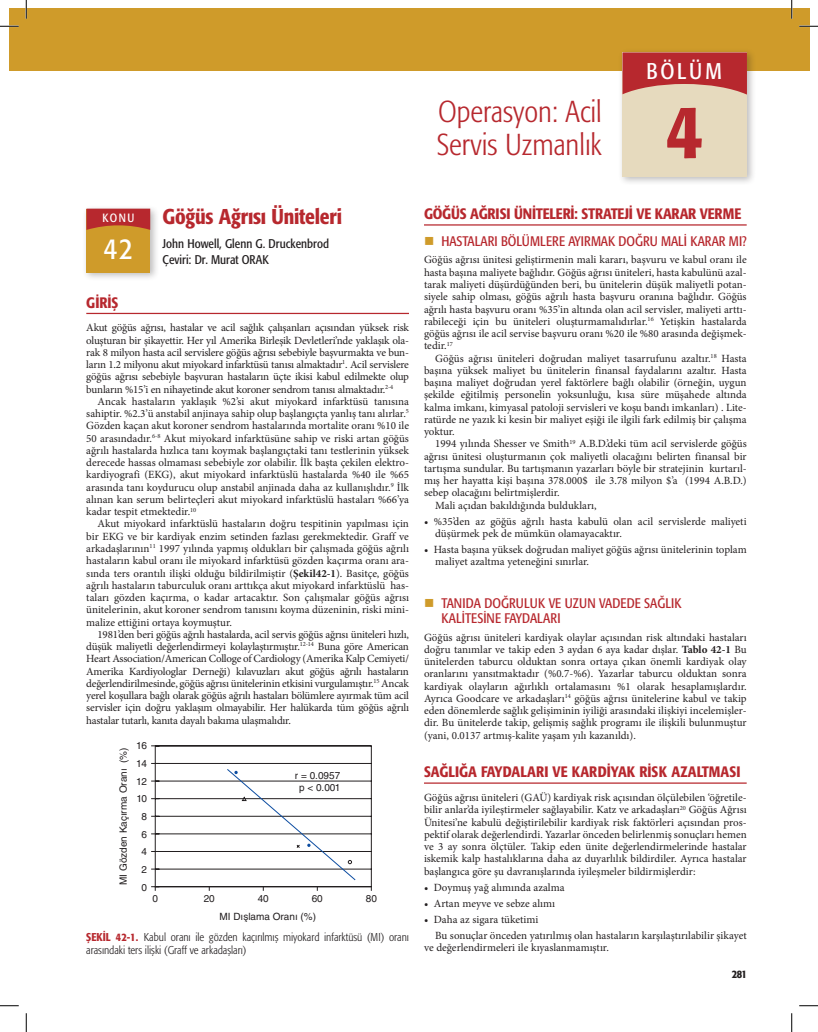
<style>
.page{position:relative;width:818px;height:1032px;background:#fff}
.page>*{position:absolute;margin:0;border:0;box-sizing:border-box;transform-origin:0 0}
.section_number{font:500 condensed 77.5px "Formata";color:#b7282e}
.section_title{font:300 condensed 30px/32.5px "Formata";color:#b7282e}
.chapter_number{font:condensed 30px "Formata";color:#fff}
.section_title-2{font:condensed 22.5px "Formata";letter-spacing:.12em;color:#fff}
.chapter_title{font:500 condensed 21.25px "Formata";letter-spacing:-.01em;color:#b7282e}
.heading-01{font:500 condensed 15px "Formata";color:#b7282e}
.heading-01-2{font:500 condensed 15px "Formata";letter-spacing:-.02em;color:#b7282e}
.t1{font:condensed 13.75px/15px "Formata";color:#b7282e}
.chapter_author{font:condensed 12.5px "Formata";color:#231f20}
.t2{font:condensed 11.88px "Formata";color:#fff}
.figure_caption{font:300 condensed 11.25px/13.1px "Formata";color:#231f20}
.t3{font:500 condensed 11.25px "Formata";color:#231f20}
.text{font:11px/12.2px "Minion Pro";color:#231f20;text-align:justify}
.text_first{font:11px/12.2px "Minion Pro";color:#231f20;text-align:justify}
.t4{font:10px/12px "Helvetica LT Std";color:#231f20;text-align:center}
.s1{font-weight:700}
.s2{font-weight:500;color:#b7282e}
</style>
<div class="page">
<hr style="left:86px;top:313px;width:323px;height:1px;background:#b7282e">
<div style="left:9px;top:9px;width:800px;height:62px;background:#cf9b2a"></div>
<div style="left:618px;top:48px;width:138px;height:138px;background:#231f20;opacity:.3"></div>
<div style="left:622px;top:52px;width:125px;height:125px;background:#e6dabe"></div>
<svg style="left:622px;top:52px;width:125px;height:42px"></svg>
<div style="left:82px;top:204px;width:77px;height:78px;background:#231f20;opacity:.3"></div>
<div style="left:86px;top:208px;width:64px;height:64px;background:#cf9b2a"></div>
<svg style="left:86px;top:208px;width:64px;height:22px"></svg>
<svg style="left:151px;top:745px;width:221px;height:145px"></svg>
<hr style="left:424px;top:224px;width:322px;height:1px;background:#b7282e">
<hr style="left:424px;top:782px;width:322px;height:1px;background:#b7282e">
<svg style="left:0;top:25px;width:19px;height:2px"></svg>
<svg style="left:799px;top:25px;width:19px;height:2px"></svg>
<svg style="left:0;top:1005px;width:19px;height:1px"></svg>
<svg style="left:799px;top:1005px;width:19px;height:1px"></svg>
<svg style="left:25px;top:0;width:2px;height:19px"></svg>
<svg style="left:25px;top:1013px;width:2px;height:18px"></svg>
<svg style="left:790px;top:0;width:2px;height:19px"></svg>
<svg style="left:791px;top:1013px;width:1px;height:18px"></svg>
<p class="section_title-2" style="left:646px;top:58px;width:77px">BÖLÜM</p>
<p class="section_title" style="left:437px;top:96px;width:167px">Operasyon: Acil<br>Servis Uzmanlık</p>
<p class="section_number" style="left:666px;top:84px;width:39px">4</p>
<p class="t2" style="left:102px;top:211px;width:33px">KONU</p>
<p class="chapter_number" style="left:104px;top:231px;width:31px">42</p>
<p class="chapter_title" style="left:162px;top:203px;width:181px">Göğüs Ağrısı Üniteleri</p>
<p class="chapter_author" style="left:162px;top:236px;width:168px">John Howell, Glenn G. Druckenbrod</p>
<p class="chapter_author" style="left:162px;top:252px;width:108px">Çeviri: Dr. Murat ORAK</p>
<p class="heading-01" style="left:86px;top:293px;width:34px">GİRİŞ</p>
<p class="text_first" style="left:86px;top:322px;width:324px">Akut göğüs ağrısı, hastalar ve acil sağlık çalışanları açısından yüksek risk oluşturan bir şikayettir. Her yıl Amerika Birleşik Devletleri’nde yaklaşık ola&shy;rak 8 milyon hasta acil servislere göğüs ağrısı sebebiyle başvurmakta ve bun&shy;ların 1.2 milyonu akut miyokard infarktüsü tanısı almaktadır<sup>1</sup>. Acil servislere göğüs ağrısı sebebiyle başvuran hastaların üçte ikisi kabul edilmekte olup bunların %15’i en nihayetinde akut koroner sendrom tanısı almaktadır.<sup>2-4</sup></p>
<p class="text" style="left:86px;top:395px;width:324px;text-indent:11px">Ancak hastaların yaklaşık %2’si akut miyokard infarktüsü tanısına sahiptir. %2.3’ü anstabil anjinaya sahip olup başlangıçta yanlış tanı alırlar.<sup>5<br></sup>Gözden kaçan akut koroner sendrom hastalarında mortalite oranı %10 ile 50 arasındadır.<sup>6-8</sup> Akut miyokard infarktüsüne sahip ve riski artan göğüs ağrılı hastalarda hızlıca tanı koymak başlangıçtaki tanı testlerinin yüksek derecede hassas olmaması sebebiyle zor olabilir. İlk başta çekilen elektro&shy;kardiyografi (EKG), akut miyokard infarktüslü hastalarda %40 ile %65 arasında tanı koydurucu olup anstabil anjinada daha az kullanışlıdır.<sup>9</sup> İlk alınan kan serum belirteçleri akut miyokard infarktüslü hastaları %66’ya kadar tespit etmektedir.<sup>10</sup></p>
<p class="text" style="left:86px;top:518px;width:324px;text-indent:11px">Akut miyokard infarktüslü hastaların doğru tespitinin yapılması için bir EKG ve bir kardiyak enzim setinden fazlası gerekmektedir. Graff ve arkadaşlarının<sup>11</sup> 1997 yılında yapmış oldukları bir çalışmada göğüs ağrılı hastaların kabul oranı ile miyokard infarktüsü gözden kaçırma oranı ara&shy;sında ters orantılı ilişki olduğu bildirilmiştir (<span class="s1">Şekil42-1</span>). Basitçe, göğüs ağrılı hastaların taburculuk oranı arttıkça akut miyokard infarktüslü has&shy;taları gözden kaçırma, o kadar artacaktır. Son çalışmalar göğüs ağrısı ünitelerinin, akut koroner sendrom tanısını koyma düzeninin, riski mini&shy;malize ettiğini ortaya koymuştur.</p>
<p class="text" style="left:86px;top:628px;width:324px;text-indent:11px">1981’den beri göğüs ağrılı hastalarda, acil servis göğüs ağrısı üniteleri hızlı, düşük maliyetli değerlendirmeyi kolaylaştırmıştır.<sup>12-14</sup> Buna göre American Heart Association/American Colloge of Cardiology (Amerika Kalp Cemiyeti/ Amerika Kardiyologlar Derneği) kılavuzları akut göğüs ağrılı hastaların değerlendirilmesinde, göğüs ağrısı ünitelerinin etkisini vurgulamıştır.<sup>15</sup> Ancak yerel koşullara bağlı olarak göğüs ağrılı hastaları bölümlere ayırmak tüm acil servisler için doğru yaklaşım olmayabilir. Her halükarda tüm göğüs ağrılı hastalar tutarlı, kanıta dayalı bakıma ulaşmalıdır.</p>
<p class="t4" style="left:117px;top:884px;width:139px;rotate:-90deg">MI Gözden Kaçırma Oranı (%)</p>
<p class="t4" style="left:136px;top:739px;width:12px">16</p>
<p class="t4" style="left:136px;top:757px;width:12px">14</p>
<p class="t4" style="left:136px;top:774px;width:12px">12</p>
<p class="t4" style="left:136px;top:792px;width:12px">10</p>
<p class="t4" style="left:141px;top:810px;width:7px">8</p>
<p class="t4" style="left:141px;top:827px;width:7px">6</p>
<p class="t4" style="left:141px;top:845px;width:7px">4</p>
<p class="t4" style="left:141px;top:863px;width:7px">2</p>
<p class="t4" style="left:141px;top:881px;width:7px">0</p>
<p class="t4" style="left:152px;top:892px;width:7px">0</p>
<p class="t4" style="left:295px;top:769px;width:47px">r = 0.0957 p &lt; 0.001</p>
<p class="t4" style="left:204px;top:892px;width:13px">20</p>
<p class="t4" style="left:258px;top:892px;width:13px">40</p>
<p class="t4" style="left:312px;top:892px;width:13px">60</p>
<p class="t4" style="left:366px;top:892px;width:13px">80</p>
<p class="t4" style="left:219px;top:909px;width:98px">MI Dışlama Oranı (%)</p>
<p class="figure_caption" style="left:86px;top:930px;width:324px"><span class="s2">ŞEKİL 42-1.</span> Kabul oranı ile gözden kaçırılmış miyokard infarktüsü (MI) oranı arasındaki ters ilişki (Graff ve arkadaşları)</p>
<p class="heading-01-2" style="left:424px;top:205px;width:319px">GÖĞÜS AĞRISI ÜNİTELERİ: STRATEJİ VE KARAR VERME</p>
<p class="t1" style="left:441px;top:233px;width:307px">HASTALARI BÖLÜMLERE AYIRMAK DOĞRU MALİ KARAR MI?</p>
<p class="text_first" style="left:424px;top:254px;width:324px">Göğüs ağrısı ünitesi geliştirmenin mali kararı, başvuru ve kabul oranı ile hasta başına maliyete bağlıdır. Göğüs ağrısı üniteleri, hasta kabulünü azal&shy;tarak maliyeti düşürdüğünden beri, bu ünitelerin düşük maliyetli potan&shy;siyele sahip olması, göğüs ağrılı hasta başvuru oranına bağlıdır. Göğüs ağrılı hasta başvuru oranı %35’in altında olan acil servisler, maliyeti arttı&shy;rabileceği için bu üniteleri oluşturmamalıdırlar.<sup>16</sup> Yetişkin hastalarda göğüs ağrısı ile acil servise başvuru oranı %20 ile %80 arasında değişmek&shy;tedir.<sup>17</sup></p>
<p class="text" style="left:424px;top:352px;width:324px;text-indent:11px">Göğüs ağrısı üniteleri doğrudan maliyet tasarrufunu azaltır.<sup>18</sup> Hasta başına yüksek maliyet bu ünitelerin finansal faydalarını azaltır. Hasta başına maliyet doğrudan yerel faktörlere bağlı olabilir (örneğin, uygun şekilde eğitilmiş personelin yoksunluğu, kısa süre müşahede altında kalma imkanı, kimyasal patoloji servisleri ve koşu bandı imkanları) . Lite&shy;ratürde ne yazık ki kesin bir maliyet eşiği ile ilgili fark edilmiş bir çalışma yoktur.</p>
<p class="text" style="left:424px;top:437px;width:324px;text-indent:11px">1994 yılında Shesser ve Smith<sup>19</sup> A.B.D.’deki tüm acil servislerde göğüs ağrısı ünitesi oluşturmanın çok maliyetli olacağını belirten finansal bir tartışma sundular. Bu tartışmanın yazarları böyle bir stratejinin kurtarıl&shy;mış her hayatta kişi başına 378.000$ ile 3.78 milyon $’a (1994 A.B.D.) sebep olacağını belirtmişlerdir.</p>
<p class="text" style="left:435px;top:499px;width:163px">Mali açıdan bakıldığında buldukları,</p>
<p class="text" style="left:435px;top:515px;width:313px;text-indent:-11px">• %35’den az göğüs ağrılı hasta kabulü olan acil servislerde maliyeti düşürmek pek de mümkün olamayacaktır.</p>
<p class="text" style="left:435px;top:543px;width:313px;text-indent:-11px">• Hasta başına yüksek doğrudan maliyet göğüs ağrısı ünitelerinin toplam maliyet azaltma yeteneğini sınırlar.</p>
<p class="t1" style="left:441px;top:595px;width:242px">TANIDA DOĞRULUK VE UZUN VADEDE SAĞLIK<br>KALİTESİNE FAYDALARI</p>
<p class="text_first" style="left:424px;top:631px;width:324px">Göğüs ağrısı üniteleri kardiyak olaylar açısından risk altındaki hastaları doğru tanımlar ve takip eden 3 aydan 6 aya kadar dışlar. <span class="s1">Tablo 42-1</span> Bu ünitelerden taburcu olduktan sonra ortaya çıkan önemli kardiyak olay oranlarını yansıtmaktadır (%0.7-%6). Yazarlar taburcu olduktan sonra kardiyak olayların ağırlıklı ortalamasını %1 olarak hesaplamışlardır.<br>Ayrıca Goodcare ve arkadaşları<sup>14</sup> göğüs ağrısı ünitelerine kabul ve takip eden dönemlerde sağlık gelişiminin iyiliği arasındaki ilişkiyi incelemişler&shy;dir. Bu ünitelerde takip, gelişmiş sağlık programı ile ilişkili bulunmuştur (yani, 0.0137 artmış-kalite yaşam yılı kazanıldı).</p>
<p class="heading-01" style="left:424px;top:763px;width:318px">SAĞLIĞA FAYDALARI VE KARDİYAK RİSK AZALTMASI</p>
<p class="text_first" style="left:424px;top:791px;width:324px">Göğüs ağrısı üniteleri (GAÜ) kardiyak risk açısından ölçülebilen ‘öğretile&shy;bilir anlar’da iyileştirmeler sağlayabilir. Katz ve arkadaşları<sup>20</sup> Göğüs Ağrısı Ünitesi’ne kabulü değiştirilebilir kardiyak risk faktörleri açısından pros&shy;pektif olarak değerlendirdi. Yazarlar önceden belirlenmiş sonuçları hemen ve 3 ay sonra ölçtüler. Takip eden ünite değerlendirmelerinde hastalar iskemik kalp hastalıklarına daha az duyarlılık bildirdiler. Ayrıca hastalar başlangıca göre şu davranışlarında iyileşmeler bildirmişlerdir:</p>
<p class="text" style="left:424px;top:880px;width:142px">• Doymuş yağ alımında azalma</p>
<p class="text" style="left:424px;top:896px;width:133px">• Artan meyve ve sebze alımı</p>
<p class="text" style="left:424px;top:912px;width:116px">• Daha az sigara tüketimi</p>
<p class="text" style="left:424px;top:928px;width:324px;text-indent:11px">Bu sonuçlar önceden yatırılmış olan hastaların karşılaştırılabilir şikayet ve değerlendirmeleri ile kıyaslanmamıştır.</p>
<p class="t3" style="left:731px;top:966px;width:17px">281</p>
</div>
